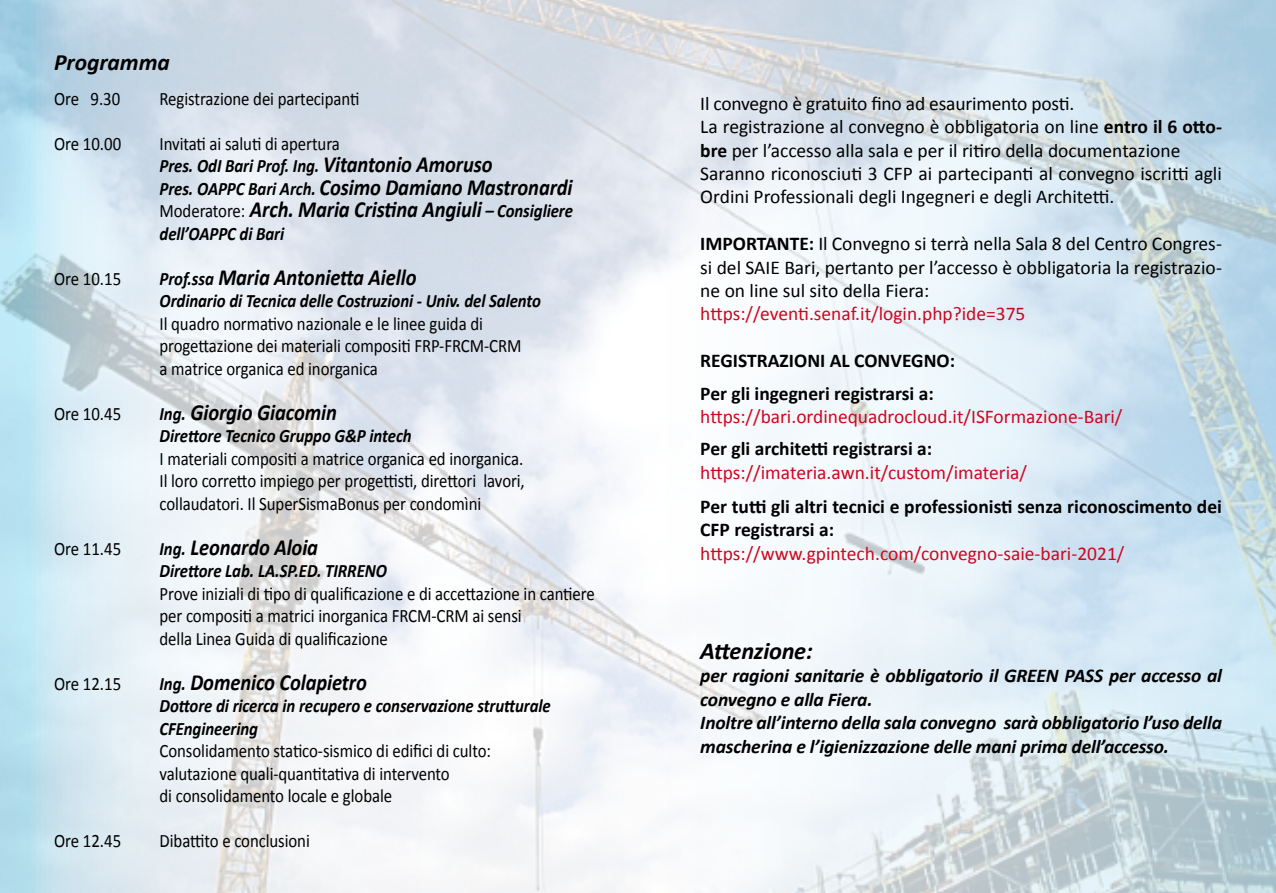
<style>
.page{position:relative;width:1276px;height:893px;background:#fff}
.page>*{position:absolute;margin:0;border:0;box-sizing:border-box;transform-origin:0 0}
.t1{font:italic 700 24.3px "Calibri";letter-spacing:-.01em;color:#000}
.t2{font:italic 700 23.4px "Calibri";color:#000}
.t3{font:italic 700 23.1px/22.5px "Calibri";letter-spacing:-.005em;color:#000;scale:.89 1}
.t4{font:19.5px/23.4px "Calibri";color:#000}
.t5{font:italic 700 19.5px/23.4px "Calibri";letter-spacing:-.01em;color:#000}
.t6{font:19.5px "Calibri";color:#cd071e}
.t7{font:700 19.5px/32.4px "Calibri";color:#000}
.t8{font:18.9px/22.5px "Calibri";letter-spacing:-.005em;color:#000;scale:.89 1}
.t9{font:italic 700 18.9px/22.5px "Calibri";letter-spacing:-.005em;color:#000;scale:.89 1}
.s1{font-weight:700;font-style:italic}
.s2{font-weight:700;font-style:italic;font-size:23.1px}
.s3{font-size:18.9px}
.s4{font-weight:400;font-style:normal;font-size:18.9px}
.s5{font-weight:700}
</style>
<div class="page">
<img style="left:0;top:0;width:1276px;height:893px">
<p class="t2" style="left:54px;top:48px;width:117px">Programma</p>
<p class="t8" style="left:54px;top:86px;width:76px">Ore 9.30</p>
<p class="t8" style="left:54px;top:131px;width:77px">Ore 10.00</p>
<p class="t8" style="left:54px;top:266px;width:77px">Ore 10.15</p>
<p class="t8" style="left:54px;top:401px;width:77px">Ore 10.45</p>
<p class="t8" style="left:54px;top:536px;width:77px">Ore 11.45</p>
<p class="t8" style="left:54px;top:671px;width:77px">Ore 12.15</p>
<p class="t8" style="left:54px;top:829px;width:77px">Ore 12.45</p>
<p class="t8" style="left:160px;top:86px;width:226px">Registrazione dei partecipanti</p>
<p class="t8" style="left:160px;top:131px;width:376px">Invitati ai saluti di apertura<br><span class="s1">Pres. OdI Bari Prof. Ing.</span> <span class="s2">Vitantonio Amoruso</span></p>
<p class="t3" style="left:160px;top:175px;width:466px"><span class="s3">Pres. OAPPC Bari Arch.</span> Cosimo Damiano Mastronardi<br><span class="s4">Moderatore:</span> Arch. Maria Cristina Angiuli <span class="s3">– Consigliere</span></p>
<p class="t9" style="left:160px;top:221px;width:142px">dell’OAPPC di Bari</p>
<p class="t3" style="left:160px;top:265px;width:290px"><span class="s3">Prof.ssa</span> Maria Antonietta Aiello</p>
<p class="t9" style="left:160px;top:289px;width:430px">Ordinario di Tecnica delle Costruzioni - Univ. del Salento</p>
<p class="t8" style="left:160px;top:311px;width:408px">Il quadro normativo nazionale e le linee guida di progettazione dei materiali compositi FRP-FRCM-CRM a matrice organica ed inorganica</p>
<p class="t3" style="left:160px;top:400px;width:201px"><span class="s3">Ing.</span> Giorgio Giacomin</p>
<p class="t9" style="left:160px;top:424px;width:285px">Direttore Tecnico Gruppo G&amp;P intech</p>
<p class="t8" style="left:160px;top:446px;width:412px;text-align:justify">I materiali compositi a matrice organica ed inorganica.<br>Il loro corretto impiego per progettisti, direttori lavori, collaudatori. Il SuperSismaBonus per condomìni</p>
<p class="t3" style="left:160px;top:535px;width:180px"><span class="s3">Ing.</span> Leonardo Aloia</p>
<p class="t9" style="left:160px;top:559px;width:257px">Direttore Lab. LA.SP.ED. TIRRENO</p>
<p class="t8" style="left:160px;top:581px;width:490px">Prove iniziali di tipo di qualificazione e di accettazione in cantiere per compositi a matrici inorganica FRCM-CRM ai sensi<br>della Linea Guida di qualificazione</p>
<p class="t3" style="left:160px;top:670px;width:234px"><span class="s3">Ing.</span> Domenico Colapietro</p>
<p class="t9" style="left:160px;top:694px;width:441px">Dottore di ricerca in recupero e conservazione strutturale<br>CFEngineering</p>
<p class="t8" style="left:160px;top:739px;width:374px">Consolidamento statico-sismico di edifici di culto: valutazione quali-quantitativa di intervento<br>di consolidamento locale e globale</p>
<p class="t8" style="left:160px;top:829px;width:170px">Dibattito e conclusioni</p>
<p class="t4" style="left:700px;top:91px;width:523px">Il convegno è gratuito fino ad esaurimento posti.<br>La registrazione al convegno è obbligatoria on line <span class="s5">entro il 6 otto&shy;bre</span> per l’accesso alla sala e per il ritiro della documentazione Saranno riconosciuti 3 CFP ai partecipanti al convegno iscritti agli Ordini Professionali degli Ingegneri e degli Architetti.</p>
<p class="t4" style="left:700px;top:231px;width:523px;text-align:justify"><span class="s5">IMPORTANTE:</span> Il Convegno si terrà nella Sala 8 del Centro Congres&shy;si del SAIE Bari, pertanto per l’accesso è obbligatoria la registrazio&shy;ne on line sul sito della Fiera:</p>
<p class="t6" style="left:700px;top:302px;width:327px">https://eventi.senaf.it/login.php?ide=375</p>
<p class="t7" style="left:700px;top:344px;width:256px">REGISTRAZIONI AL CONVEGNO:<br>Per gli ingegneri registrarsi a:</p>
<p class="t6" style="left:700px;top:404px;width:423px">https://bari.ordinequadrocloud.it/ISFormazione-Bari/</p>
<p class="t7" style="left:700px;top:432px;width:233px">Per gli architetti registrarsi a:</p>
<p class="t6" style="left:700px;top:460px;width:328px">https://imateria.awn.it/custom/imateria/</p>
<p class="t7" style="left:700px;top:494px;width:523px;line-height:23.4px">Per tutti gli altri tecnici e professionisti senza riconoscimento dei<br>CFP registrarsi a:</p>
<p class="t6" style="left:700px;top:541px;width:425px">https://www.gpintech.com/convegno-saie-bari-2021/</p>
<p class="t1" style="left:700px;top:636px;width:114px">Attenzione:</p>
<p class="t5" style="left:700px;top:663px;width:523px">per ragioni sanitarie è obbligatorio il GREEN PASS per accesso al convegno e alla Fiera.<br>Inoltre all’interno della sala convegno sarà obbligatorio l’uso della mascherina e l’igienizzazione delle mani prima dell’accesso.</p>
</div>
